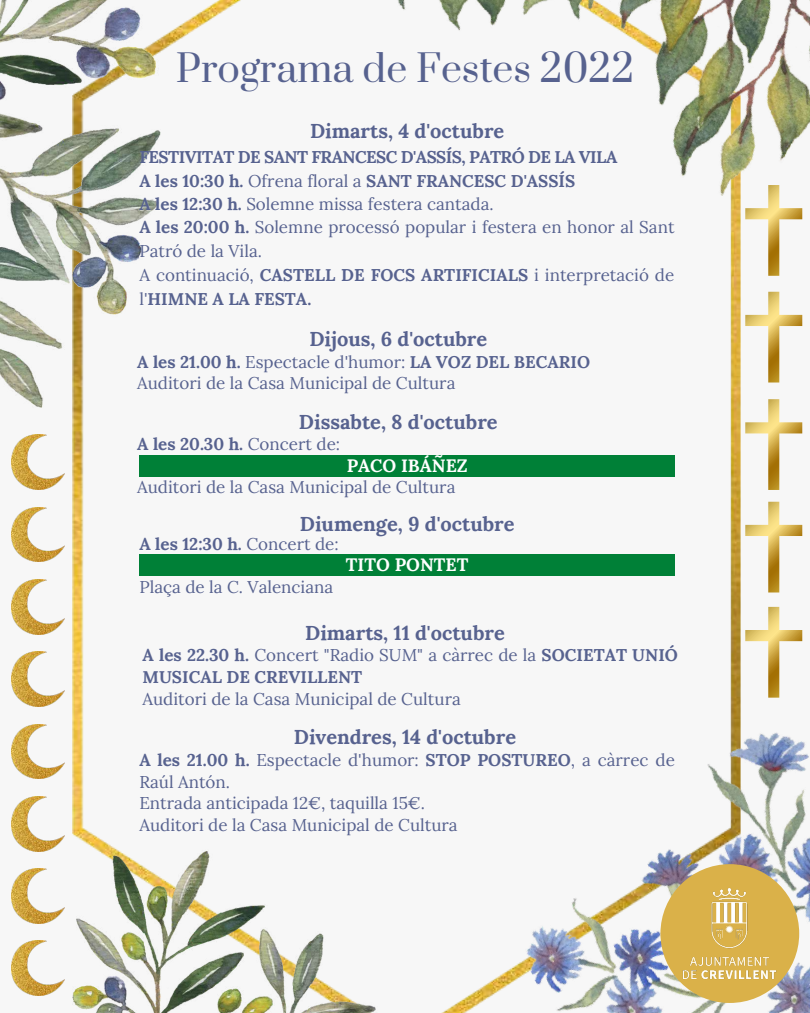
<style>
.page{position:relative;width:810px;height:1013px;background:#fff}
.page>*{position:absolute;margin:0;border:0;box-sizing:border-box;transform-origin:0 0}
.t1{font:37.2px "Prata";color:#57628f}
.t2{font:700 20px "Lora";color:#57628f}
.t3{font:700 18px "Lora";color:#fff}
.t4{font:17px/21.8px "Lora";color:#57628f}
.t5{font:700 17px/23.2px "Lora";letter-spacing:-.035em;color:#57628f}
.t6{font:700 17px/21.8px "Lora";color:#57628f}
.s1{font-weight:400}
.s2{font-weight:700}
.s3{color:rgb(255 255 255/.4)}
</style>
<div class="page">
<div style="left:0;top:0;width:810px;height:1012px;background:#f7f7f7"></div>
<img style="left:72px;top:0;width:669px;height:1012px">
<img style="left:0;top:0;width:161px;height:407px">
<img style="left:294px;top:0;width:516px;height:269px">
<img style="left:476px;top:633px;width:334px;height:379px">
<img style="left:11px;top:435px;width:54px;height:54px">
<img style="left:11px;top:507px;width:54px;height:55px">
<img style="left:11px;top:579px;width:54px;height:55px">
<img style="left:11px;top:651px;width:54px;height:55px">
<img style="left:11px;top:724px;width:54px;height:54px">
<img style="left:11px;top:796px;width:54px;height:55px">
<img style="left:11px;top:868px;width:54px;height:55px">
<img style="left:11px;top:940px;width:54px;height:55px">
<svg style="left:745px;top:185px;width:57px;height:91px"></svg>
<svg style="left:745px;top:292px;width:57px;height:90px"></svg>
<svg style="left:745px;top:399px;width:57px;height:91px"></svg>
<svg style="left:745px;top:501px;width:57px;height:91px"></svg>
<svg style="left:745px;top:607px;width:57px;height:90px"></svg>
<img style="left:72px;top:850px;width:359px;height:162px">
<div style="left:660px;top:864px;width:139px;height:138px;background:#dab149;border-radius:50%"></div>
<img style="left:683px;top:888px;width:94px;height:91px">
<div style="left:140px;top:554px;width:535px;height:22px;background:#008037"></div>
<div style="left:140px;top:455px;width:535px;height:22px;background:#008037"></div>
<h1 class="t1" style="left:176px;top:45px;width:460px">Programa de Festes 2022</h1>
<p class="t2" style="left:310px;top:118px;width:196px">Dimarts, 4 d'octubre</p>
<p class="t5" style="left:139px;top:145px;width:537px">FESTIVITAT DE SANT FRANCESC D'ASSÍS, PATRÓ DE LA VILA<br>A les 10:30 h. <span class="s1">Ofrena floral a</span> SANT FRANCESC D'ASSÍS<br>A les 12:30 h. <span class="s1">Solemne missa festera cantada.<br></span>A les 20:00 h. <span class="s1">Solemne processó popular i festera en honor al Sant</span></p>
<p class="t4" style="left:139px;top:238px;width:536px;line-height:24px">Patró de la Vila.<br>A continuació, <span class="s2">CASTELL DE FOCS ARTIFICIALS</span> i interpretació de <span class="s3">l</span>'<span class="s2">HIMNE A LA FESTA.</span></p>
<p class="t2" style="left:309px;top:326px;width:179px">Dijous, 6 d'octubre</p>
<p class="t4" style="left:137px;top:350px;width:454px"><span class="s2">A les 21.00 h.</span> Espectacle d'humor: <span class="s2">LA VOZ DEL BECARIO<br></span>Auditori de la Casa Municipal de Cultura</p>
<p class="t2" style="left:299px;top:408px;width:200px">Dissabte, 8 d'octubre</p>
<p class="t6" style="left:137px;top:432px;width:204px">A les 20.30 h. <span class="s1">Concert de:</span></p>
<p class="t4" style="left:137px;top:476px;width:320px">Auditori de la Casa Municipal de Cultura</p>
<p class="t2" style="left:300px;top:511px;width:216px">Diumenge, 9 d'octubre</p>
<p class="t3" style="left:347px;top:454px;width:123px">PACO IBÁÑEZ</p>
<p class="t6" style="left:139px;top:533px;width:201px">A les 12:30 h. <span class="s1">Concert de:</span></p>
<p class="t4" style="left:139px;top:576px;width:195px">Plaça de la C. Valenciana</p>
<p class="t3" style="left:346px;top:553px;width:124px">TITO PONTET</p>
<p class="t2" style="left:305px;top:620px;width:201px">Dimarts, 11 d'octubre</p>
<p class="t6" style="left:143px;top:644px;width:537px">A les 22.30 h. <span class="s1">Concert "Radio SUM" a càrrec de la</span> SOCIETAT UNIÓ<br>MUSICAL DE CREVILLENT</p>
<p class="t4" style="left:143px;top:687px;width:320px">Auditori de la Casa Municipal de Cultura</p>
<p class="t2" style="left:294px;top:724px;width:224px">Divendres, 14 d'octubre</p>
<p class="t4" style="left:139px;top:748px;width:537px"><span class="s2">A les 21.00 h.</span> Espectacle d'humor: <span class="s2">STOP POSTUREO</span>, a càrrec de Raúl Antón.<br>Entrada anticipada 12€, taquilla 15€.<br>Auditori de la Casa Municipal de Cultura</p>
</div>
